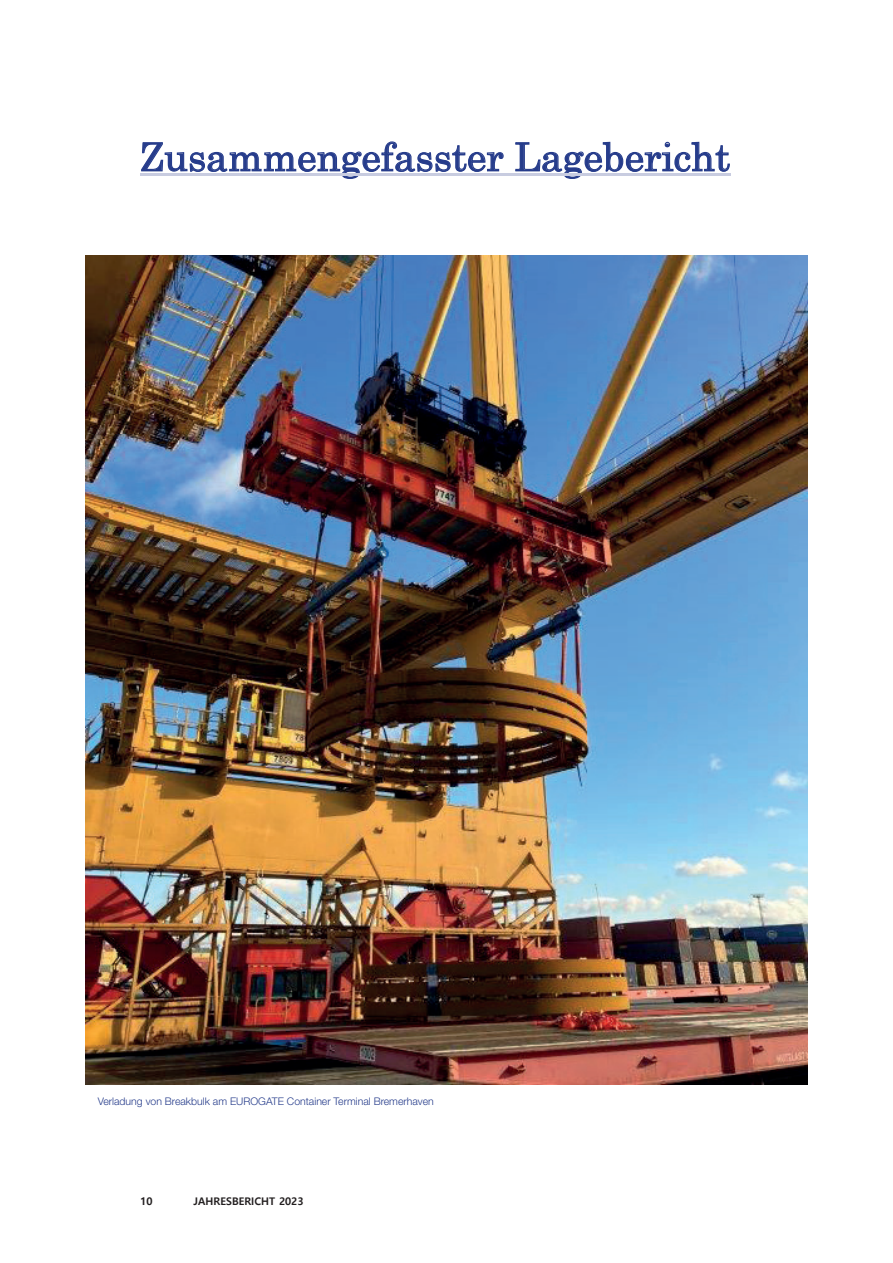
<style>
.page{position:relative;width:893px;height:1263px;background:#fff}
.page>*{position:absolute;margin:0;border:0;box-sizing:border-box;transform-origin:0 0}
.t1{font:39px "Century";color:#263c8b}
.t2{font:300 10.5px "Helvetica Neue LT Pro";color:#263c8b}
.t3{font:700 10.5px "Malgun Gothic";color:#231f20}
</style>
<div class="page">
<hr style="left:140px;top:173px;width:590px;height:3px;background:#c8cce0">
<img style="left:85px;top:255px;width:723px;height:829px">
<h1 class="t1" style="left:140px;top:124px;width:591px">Zusammengefasster Lagebericht</h1>
<p class="t2" style="left:98px;top:1094px;width:338px">Verladung von Breakbulk am EUROGATE Container Terminal Bremerhaven</p>
<p class="t3" style="left:140px;top:1195px;width:14px">10</p>
<p class="t3" style="left:194px;top:1195px;width:111px">JAHRESBERICHT 2023</p>
</div>
